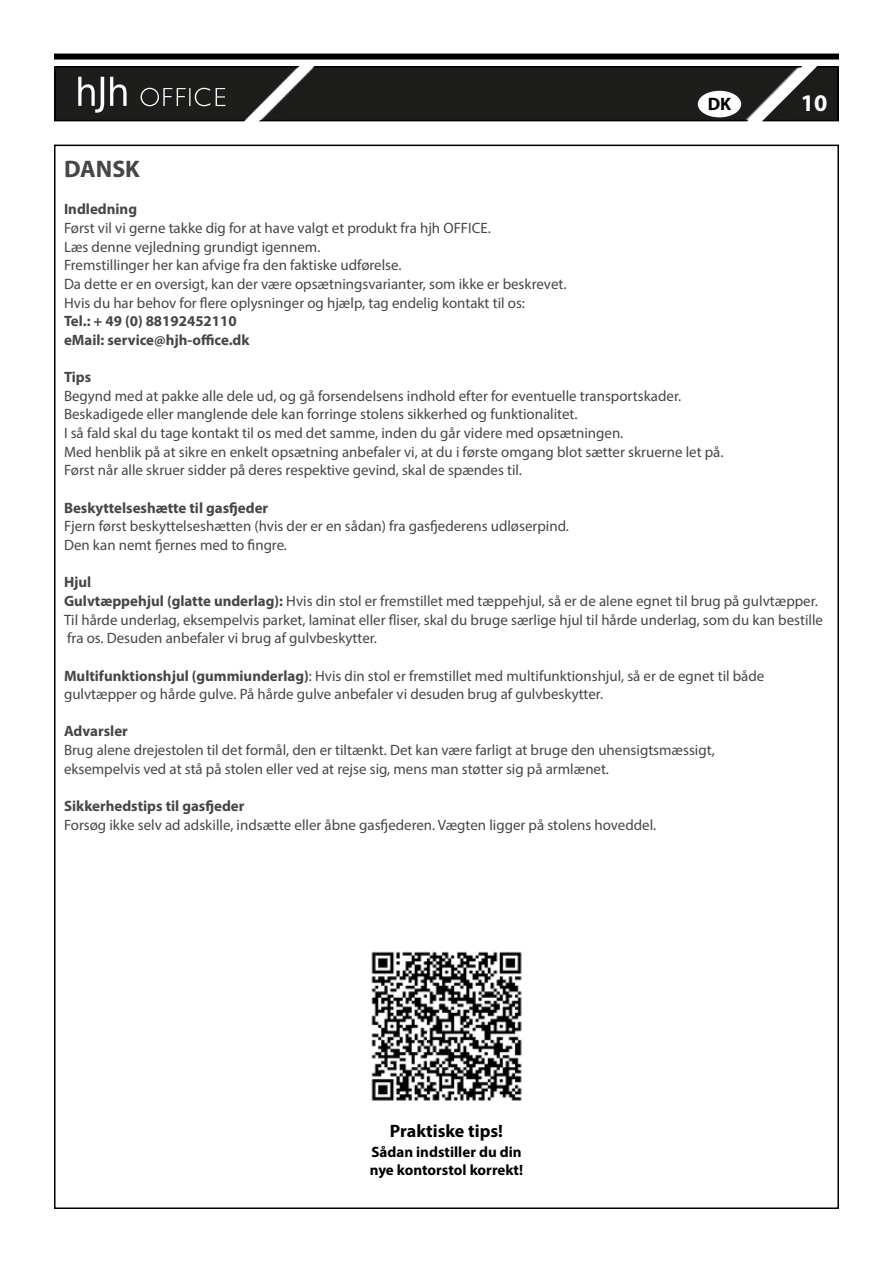
<style>
.page{position:relative;width:893px;height:1263px;background:#fff}
.page>*{position:absolute;margin:0;border:0;box-sizing:border-box;transform-origin:0 0}
.t1{font:700 24px "Myriad Pro";color:#464646}
.t2{font:700 24px "Myriad Pro";color:#fff}
.t3{font:700 18px "Myriad Pro";color:#000}
.t4{font:15px/18.6px "Myriad Pro";color:#464646}
.t5{font:700 15px/18.6px "Myriad Pro";color:#464646}
.t6{font:700 15px/18px "Myriad Pro";color:#000}
.s1{font-weight:700}
</style>
<div class="page">
<div style="left:57px;top:69px;width:663px;height:49px;background:#1d1d1b"></div>
<div style="left:54px;top:66px;width:785px;height:55px;border:2px solid #000"></div>
<svg style="left:720px;top:53px;width:119px;height:92px"></svg>
<div style="left:54px;top:54px;width:785px;height:6px;background:#000"></div>
<div style="left:698px;top:92px;width:42px;height:25px;background:#fff;border-radius:50%"></div>
<div style="left:698px;top:91px;width:43px;height:26px;border:2px solid #fff;border-radius:50%"></div>
<img style="left:371px;top:951px;width:151px;height:150px">
<svg style="left:78px;top:77px;width:26px;height:36px"></svg>
<svg style="left:110px;top:77px;width:17px;height:29px"></svg>
<svg style="left:141px;top:53px;width:206px;height:94px"></svg>
<p class="t3" style="left:708px;top:93px;width:25px">DK</p>
<h1 class="t2" style="left:801px;top:88px;width:28px">10</h1>
<h1 class="t1" style="left:64px;top:153px;width:77px">DANSK</h1>
<p class="t5" style="left:64px;top:199px;width:75px">Indledning</p>
<p class="t4" style="left:64px;top:218px;width:504px">Først vil vi gerne takke dig for at have valgt et produkt fra hjh OFFICE.<br>Læs denne vejledning grundigt igennem.<br>Fremstillinger her kan afvige fra den faktiske udførelse.<br>Da dette er en oversigt, kan der være opsætningsvarianter, som ikke er beskrevet.<br>Hvis du har behov for flere oplysninger og hjælp, tag endelig kontakt til os:</p>
<p class="t5" style="left:64px;top:311px;width:187px">Tel.: + 49 (0) 88192452110 eMail: service@hjh-office.dk</p>
<p class="t5" style="left:64px;top:367px;width:29px">Tips</p>
<p class="t4" style="left:64px;top:386px;width:661px">Begynd med at pakke alle dele ud, og gå forsendelsens indhold efter for eventuelle transportskader.<br>Beskadigede eller manglende dele kan forringe stolens sikkerhed og funktionalitet.<br>I så fald skal du tage kontakt til os med det samme, inden du går videre med opsætningen.<br>Med henblik på at sikre en enkelt opsætning anbefaler vi, at du i første omgang blot sætter skruerne let på.<br>Først når alle skruer sidder på deres respektive gevind, skal de spændes til.</p>
<p class="t5" style="left:64px;top:498px;width:206px">Beskyttelseshætte til gasfjeder</p>
<p class="t4" style="left:64px;top:517px;width:506px">Fjern først beskyttelseshætten (hvis der er en sådan) fra gasfjederens udløserpind.<br>Den kan nemt fjernes med to fingre.</p>
<p class="t4" style="left:64px;top:573px;width:760px"><span class="s1">Hjul<br>Gulvtæppehjul (glatte underlag):</span> Hvis din stol er fremstillet med tæppehjul, så er de alene egnet til brug på gulvtæpper.<br>Til hårde underlag, eksempelvis parket, laminat eller fliser, skal du bruge særlige hjul til hårde underlag, som du kan bestille fra os. Desuden anbefaler vi brug af gulvbeskytter.</p>
<p class="t4" style="left:64px;top:666px;width:702px"><span class="s1">Multifunktionshjul (gummiunderlag)</span>: Hvis din stol er fremstillet med multifunktionshjul, så er de egnet til både gulvtæpper og hårde gulve. På hårde gulve anbefaler vi desuden brug af gulvbeskytter.</p>
<p class="t5" style="left:64px;top:722px;width:65px">Advarsler</p>
<p class="t4" style="left:64px;top:740px;width:652px">Brug alene drejestolen til det formål, den er tiltænkt. Det kan være farligt at bruge den uhensigtsmæssigt, eksempelvis ved at stå på stolen eller ved at rejse sig, mens man støtter sig på armlænet.</p>
<p class="t5" style="left:64px;top:796px;width:182px">Sikkerhedstips til gasfjeder</p>
<p class="t4" style="left:64px;top:815px;width:594px">Forsøg ikke selv ad adskille, indsætte eller åbne gasfjederen. Vægten ligger på stolens hoveddel.</p>
<p class="t3" style="left:390px;top:1119px;width:115px">Praktiske tips!</p>
<p class="t6" style="left:370px;top:1142px;width:155px">Sådan indstiller du din nye kontorstol korrekt!</p>
</div>
